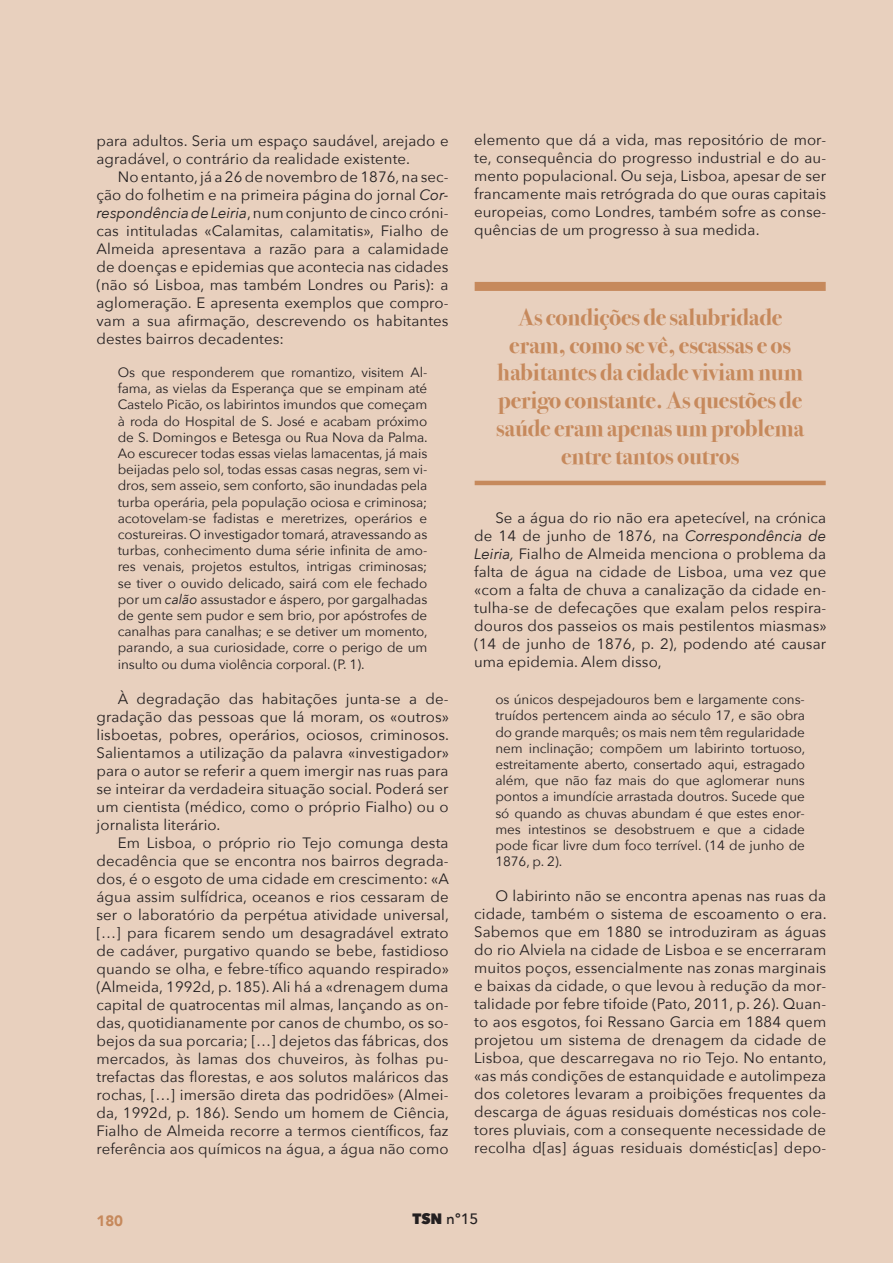
<style>
.page{position:relative;width:893px;height:1263px;background:#e8d0be}
.page>*{position:absolute;margin:0;border:0;box-sizing:border-box;transform-origin:0 0}
.t1{font:700 24px/27.8px "Bodoni Svty Two ITCTT";letter-spacing:-.005em;color:#c6895c;text-align:center}
.TEXTO{font:15px/18px "Avenir Next";letter-spacing:.005em;color:#231f20;text-align:justify}
.t2{font:500 15px "Avenir Next";color:#231f20}
.t3{font:900 15px "Avenir";color:#c6895c}
.Cita{font:13.5px/16.2px "Avenir Next";letter-spacing:-.005em;color:#231f20;text-align:justify}
.s1{font-style:italic}
.s2{font-weight:800}
</style>
<div class="page">
<div style="left:475px;top:282px;width:351px;height:9px;background:#c6895c"></div>
<hr style="left:475px;top:481px;width:351px;height:4px;background:#c6895c">
<p class="TEXTO" style="left:97px;top:131px;width:354px">para adultos. Seria um espaço saudável, arejado e agradável, o contrário da realidade existente.</p>
<p class="TEXTO" style="left:97px;top:167px;width:354px;text-indent:21px">No entanto, já a 26 de novembro de 1876, na sec&shy;ção do folhetim e na primeira página do jornal <span class="s1">Cor&shy;respondência de Leiria</span>, num conjunto de cinco cróni&shy;cas intituladas «Calamitas, calamitatis», Fialho de Almeida apresentava a razão para a calamidade de doenças e epidemias que acontecia nas cidades (não só Lisboa, mas também Londres ou Paris): a aglomeração. E apresenta exemplos que compro&shy;vam a sua afirmação, descrevendo os habitantes destes bairros decadentes:</p>
<p class="Cita" style="left:118px;top:364px;width:311px">Os que responderem que romantizo, visitem Al&shy;fama, as vielas da Esperança que se empinam até Castelo Picão, os labirintos imundos que começam à roda do Hospital de S. José e acabam próximo de S. Domingos e Betesga ou Rua Nova da Palma.<br>Ao escurecer todas essas vielas lamacentas, já mais beijadas pelo sol, todas essas casas negras, sem vi&shy;dros, sem asseio, sem conforto, são inundadas pela turba operária, pela população ociosa e criminosa; acotovelam-se fadistas e meretrizes, operários e costureiras. O investigador tomará, atravessando as turbas, conhecimento duma série infinita de amo&shy;res venais, projetos estultos, intrigas criminosas; se tiver o ouvido delicado, sairá com ele fechado por um <span class="s1">calão</span> assustador e áspero, por gargalhadas de gente sem pudor e sem brio, por apóstrofes de canalhas para canalhas; e se detiver um momento, parando, a sua curiosidade, corre o perigo de um insulto ou duma violência corporal. (P. 1).</p>
<p class="TEXTO" style="left:97px;top:689px;width:354px;text-indent:21px">À degradação das habitações junta-se a de&shy;gradação das pessoas que lá moram, os «outros» lisboetas, pobres, operários, ociosos, criminosos.<br>Salientamos a utilização da palavra «investigador» para o autor se referir a quem imergir nas ruas para se inteirar da verdadeira situação social. Poderá ser um cientista (médico, como o próprio Fialho) ou o jornalista literário.</p>
<p class="TEXTO" style="left:97px;top:833px;width:354px;text-indent:21px">Em Lisboa, o próprio rio Tejo comunga desta decadência que se encontra nos bairros degrada&shy;dos, é o esgoto de uma cidade em crescimento: «A água assim sulfídrica, oceanos e rios cessaram de ser o laboratório da perpétua atividade universal, […] para ficarem sendo um desagradável extrato de cadáver, purgativo quando se bebe, fastidioso quando se olha, e febre-tífico aquando respirado» (Almeida, 1992d, p. 185). Ali há a «drenagem duma capital de quatrocentas mil almas, lançando as on&shy;das, quotidianamente por canos de chumbo, os so&shy;bejos da sua porcaria; […] dejetos das fábricas, dos mercados, às lamas dos chuveiros, às folhas pu&shy;trefactas das florestas, e aos solutos maláricos das rochas, […] imersão direta das podridões» (Almei&shy;da, 1992d, p. 186). Sendo um homem de Ciência, Fialho de Almeida recorre a termos científicos, faz referência aos químicos na água, a água não como</p>
<p class="TEXTO" style="left:474px;top:130px;width:354px">elemento que dá a vida, mas repositório de mor&shy;te, consequência do progresso industrial e do au&shy;mento populacional. Ou seja, Lisboa, apesar de ser francamente mais retrógrada do que ouras capitais europeias, como Londres, também sofre as conse&shy;quências de um progresso à sua medida.</p>
<p class="t1" style="left:496px;top:301px;width:310px">As condições de salubridade eram, como se vê, escassas e os habitantes da cidade viviam num perigo constante. As questões de saúde eram apenas um problema entre tantos outros</p>
<p class="TEXTO" style="left:474px;top:508px;width:354px;text-indent:21px">Se a água do rio não era apetecível, na crónica de 14 de junho de 1876, na <span class="s1">Correspondência de Leiria,</span> Fialho de Almeida menciona o problema da falta de água na cidade de Lisboa, uma vez que «com a falta de chuva a canalização da cidade en&shy;tulha-se de defecações que exalam pelos respira&shy;douros dos passeios os mais pestilentos miasmas» (14 de junho de 1876, p. 2), podendo até causar uma epidemia. Alem disso,</p>
<p class="Cita" style="left:495px;top:691px;width:311px">os únicos despejadouros bem e largamente cons&shy;truídos pertencem ainda ao século 17, e são obra do grande marquês; os mais nem têm regularidade nem inclinação; compõem um labirinto tortuoso, estreitamente aberto, consertado aqui, estragado além, que não faz mais do que aglomerar nuns pontos a imundície arrastada doutros. Sucede que só quando as chuvas abundam é que estes enor&shy;mes intestinos se desobstruem e que a cidade pode ficar livre dum foco terrível. (14 de junho de 1876, p. 2).</p>
<p class="TEXTO" style="left:474px;top:886px;width:354px;text-indent:21px">O labirinto não se encontra apenas nas ruas da cidade, também o sistema de escoamento o era.<br>Sabemos que em 1880 se introduziram as águas do rio Alviela na cidade de Lisboa e se encerraram muitos poços, essencialmente nas zonas marginais e baixas da cidade, o que levou à redução da mor&shy;talidade por febre tifoide (Pato, 2011, p. 26). Quan&shy;to aos esgotos, foi Ressano Garcia em 1884 quem projetou um sistema de drenagem da cidade de Lisboa, que descarregava no rio Tejo. No entanto, «as más condições de estanquidade e autolimpeza dos coletores levaram a proibições frequentes da descarga de águas residuais domésticas nos cole&shy;tores pluviais, com a consequente necessidade de recolha d[as] águas residuais doméstic[as] depo-</p>
<p class="t3" style="left:97px;top:1208px;width:28px">180</p>
<p class="t2" style="left:412px;top:1206px;width:68px"><span class="s2">TSN</span> nº15</p>
</div>
